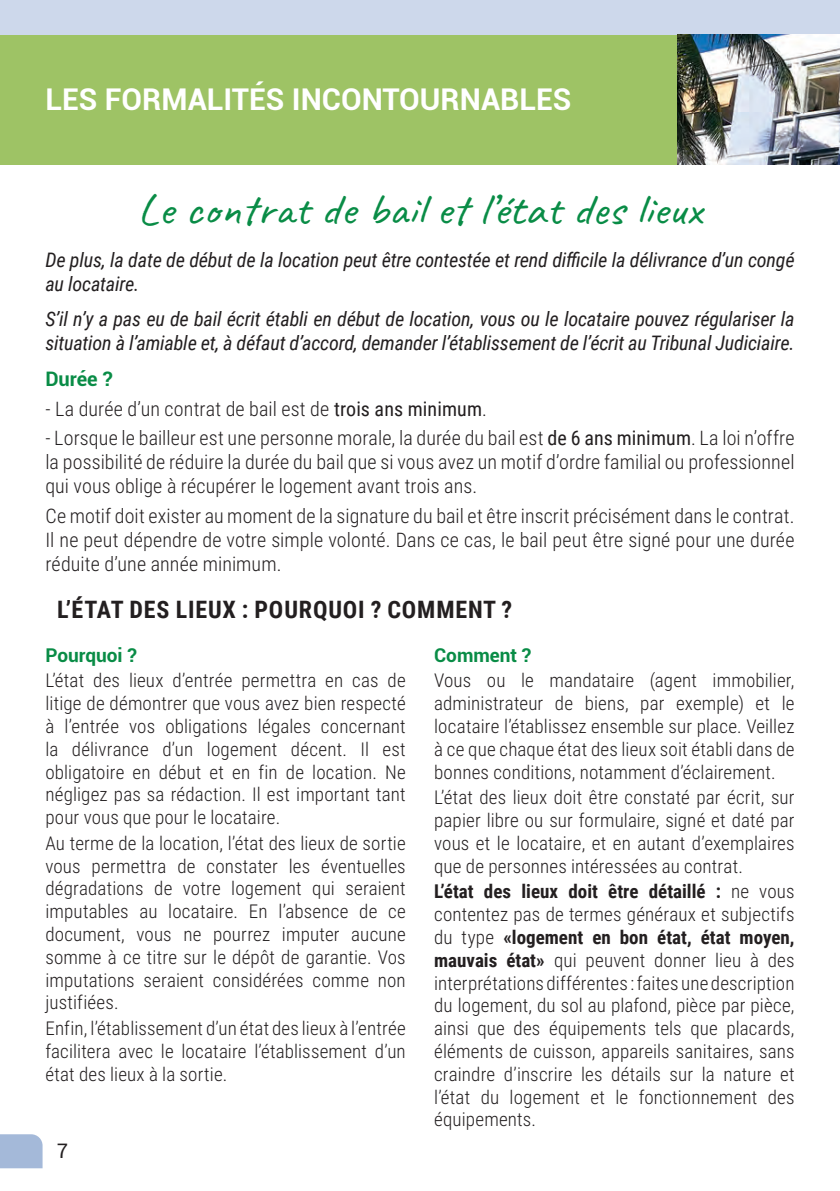
<style>
.page{position:relative;width:840px;height:1191px;background:#fff}
.page>*{position:absolute;margin:0;border:0;box-sizing:border-box;transform-origin:0 0}
.t1{font:44px "Caveat";color:#098c46;scale:1.09 1}
.t2{font:700 30px "Roboto";color:#fff}
.t3{font:700 24px "Roboto Condensed";letter-spacing:.035em;color:#231f20}
.t4{font:300 20px/24px "Roboto Condensed";letter-spacing:.005em;color:#231f20;text-align:justify}
.t5{font:italic 20px/24px "Roboto Condensed";letter-spacing:-.01em;color:#231f20}
.t6{font:700 20px "Roboto";color:#098c46}
.t7{font:20px "Roboto";color:#231f20}
.t8{font:300 19px/22.8px "Roboto Condensed";letter-spacing:.01em;color:#231f20;text-align:justify}
.t9{font:700 19px "Roboto";color:#098c46}
.s1{font-weight:400}
.s2{font-weight:700}
</style>
<div class="page">
<svg style="left:0;top:1134px;width:43px;height:34px"></svg>
<div style="left:0;top:34px;width:753px;height:130px;background:#9ec365"></div>
<div style="left:0;top:0;width:839px;height:34px;background:#cdd8eb"></div>
<img style="left:677px;top:34px;width:162px;height:130px">
<h2 class="t2" style="left:45px;top:78px;width:527px">LES FORMALITÉS INCONTOURNABLES</h2>
<h1 class="t1" style="left:137px;top:181px;width:519px">Le contrat de bail et l’état des lieux</h1>
<p class="t5" style="left:45px;top:247px;width:750px">De plus, la date de début de la location peut être contestée et rend difficile la délivrance d’un congé au locataire.</p>
<p class="t5" style="left:45px;top:306px;width:750px">S’il n’y a pas eu de bail écrit établi en début de location, vous ou le locataire pouvez régulariser la situation à l’amiable et, à défaut d’accord, demander l’établissement de l’écrit au Tribunal Judiciaire.</p>
<p class="t6" style="left:45px;top:364px;width:69px">Durée ?</p>
<p class="t4" style="left:45px;top:395px;width:443px">- La durée d’un contrat de bail est de <span class="s1">trois ans minimum</span>.</p>
<p class="t4" style="left:45px;top:425px;width:750px">- Lorsque le bailleur est une personne morale, la durée du bail est <span class="s1">de 6 ans minimum</span>. La loi n’offre la possibilité de réduire la durée du bail que si vous avez un motif d’ordre familial ou professionnel qui vous oblige à récupérer le logement avant trois ans.</p>
<p class="t4" style="left:45px;top:503px;width:750px">Ce motif doit exister au moment de la signature du bail et être inscrit précisément dans le contrat.<br>Il ne peut dépendre de votre simple volonté. Dans ce cas, le bail peut être signé pour une durée réduite d’une année minimum.</p>
<p class="t3" style="left:57px;top:592px;width:456px">L’ÉTAT DES LIEUX : POURQUOI ? COMMENT ?</p>
<p class="t9" style="left:45px;top:641px;width:93px">Pourquoi ?</p>
<p class="t8" style="left:45px;top:668px;width:362px">L’état des lieux d’entrée permettra en cas de litige de démontrer que vous avez bien respecté à l’entrée vos obligations légales concernant la délivrance d’un logement décent. Il est obligatoire en début et en fin de location. Ne négligez pas sa rédaction. Il est important tant pour vous que pour le locataire.</p>
<p class="t8" style="left:45px;top:831px;width:362px">Au terme de la location, l’état des lieux de sortie vous permettra de constater les éventuelles dégradations de votre logement qui seraient imputables au locataire. En l’absence de ce document, vous ne pourrez imputer aucune somme à ce titre sur le dépôt de garantie. Vos imputations seraient considérées comme non justifiées.</p>
<p class="t8" style="left:45px;top:1016px;width:362px">Enfin, l’établissement d’un état des lieux à l’entrée facilitera avec le locataire l’établissement d’un état des lieux à la sortie.</p>
<p class="t7" style="left:57px;top:1137px;width:13px">7</p>
<p class="t9" style="left:434px;top:641px;width:99px">Comment ?</p>
<p class="t8" style="left:434px;top:668px;width:362px">Vous ou le mandataire (agent immobilier, administrateur de biens, par exemple) et le locataire l’établissez ensemble sur place. Veillez à ce que chaque état des lieux soit établi dans de bonnes conditions, notamment d’éclairement.</p>
<p class="t8" style="left:434px;top:785px;width:361px">L’état des lieux doit être constaté par écrit, sur papier libre ou sur formulaire, signé et daté par vous et le locataire, et en autant d’exemplaires que de personnes intéressées au contrat.</p>
<p class="t8" style="left:434px;top:879px;width:362px"><span class="s2">L’état des lieux doit être détaillé :</span> ne vous contentez pas de termes généraux et subjectifs du type <span class="s2">«logement en bon état, état moyen, mauvais état»</span> qui peuvent donner lieu à des interprétations différentes : faites une description du logement, du sol au plafond, pièce par pièce, ainsi que des équipements tels que placards, éléments de cuisson, appareils sanitaires, sans craindre d’inscrire les détails sur la nature et l’état du logement et le fonctionnement des équipements.</p>
</div>
